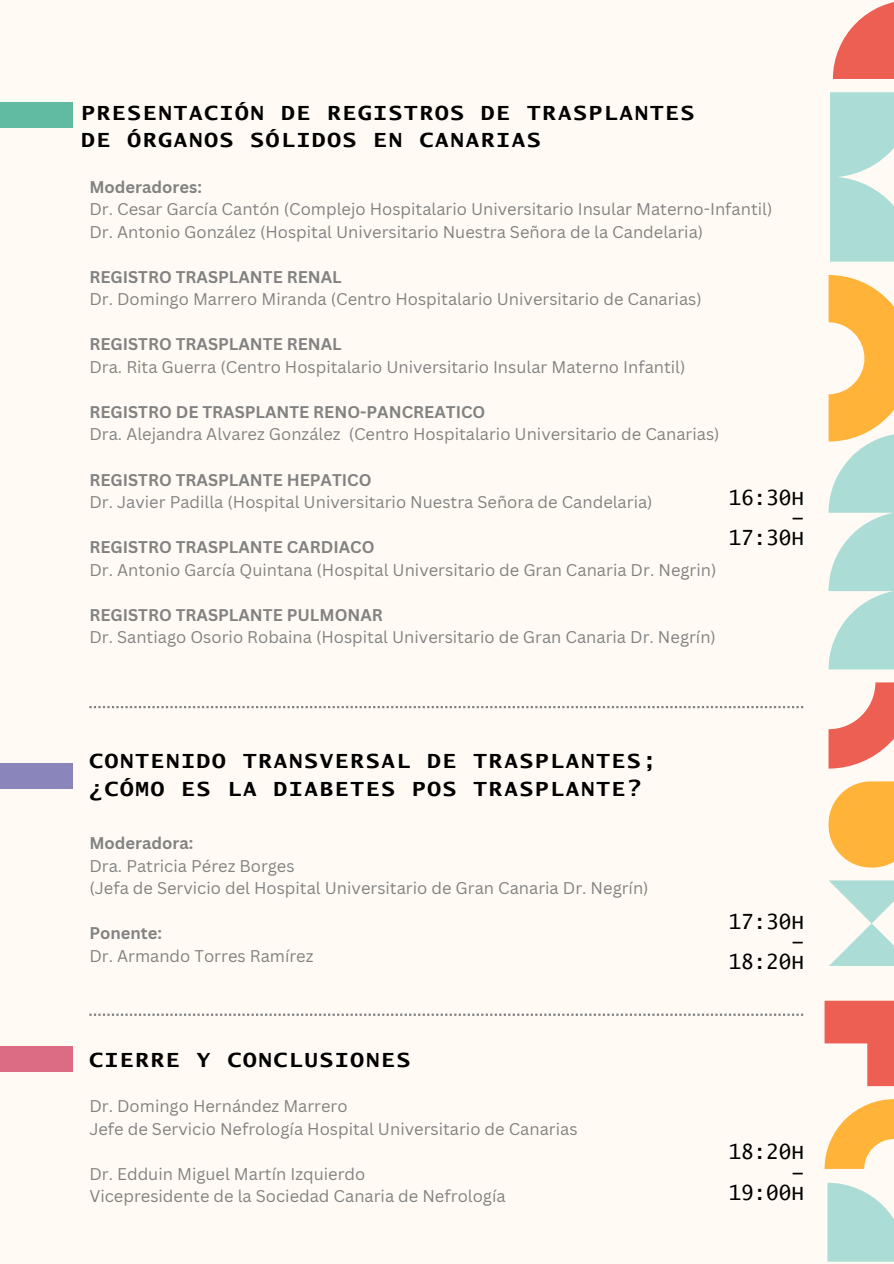
<style>
.page{position:relative;width:894px;height:1264px;background:#fff}
.page>*{position:absolute;margin:0;border:0;box-sizing:border-box;transform-origin:0 0}
.t1{font:700 22.5px/27px "Lucida Console W1 G";letter-spacing:.08em;color:#000}
.t2{font:21px/20.2px "Lucida Console W1 G";color:#000;text-align:right}
.t3{font:16.5px "Canva Sans";color:#828282}
.t4{font:700 16.5px "Canva Sans";color:#828282}
</style>
<div class="page">
<div style="left:0;top:0;width:893px;height:1263px;background:#fffbf4"></div>
<svg style="left:828px;top:275px;width:65px;height:394px"></svg>
<svg style="left:832px;top:2px;width:61px;height:77px"></svg>
<svg style="left:830px;top:92px;width:63px;height:170px;background:#b4dfd9"></svg>
<svg style="left:828px;top:682px;width:65px;height:86px"></svg>
<svg style="left:828px;top:781px;width:65px;height:86px;background:#ffbd55"></svg>
<svg style="left:829px;top:880px;width:64px;height:85px"></svg>
<svg style="left:824px;top:1000px;width:69px;height:86px"></svg>
<svg style="left:824px;top:1099px;width:69px;height:69px"></svg>
<svg style="left:827px;top:1182px;width:66px;height:79px;background:#b8e0da"></svg>
<svg style="left:89px;top:1013px;width:714px;height:2px"></svg>
<div style="left:0;top:763px;width:72px;height:25px;background:#8a86bc"></div>
<div style="left:0;top:1046px;width:72px;height:25px;background:#dc6c84"></div>
<svg style="left:89px;top:706px;width:714px;height:2px"></svg>
<div style="left:0;top:103px;width:72px;height:25px;background:#61baa2"></div>
<p class="t1" style="left:81px;top:100px;width:614px">PRESENTACIÓN DE REGISTROS DE TRASPLANTES<br>DE ÓRGANOS SÓLIDOS EN CANARIAS</p>
<h2 class="t4" style="left:89px;top:175px;width:114px">Moderadores:</h2>
<p class="t3" style="left:89px;top:198px;width:684px">Dr. Cesar García Cantón (Complejo Hospitalario Universitario Insular Materno-Infantil)</p>
<p class="t3" style="left:89px;top:220px;width:615px">Dr. Antonio González (Hospital Universitario Nuestra Señora de la Candelaria)</p>
<p class="t4" style="left:89px;top:265px;width:254px">REGISTRO TRASPLANTE RENAL</p>
<p class="t3" style="left:89px;top:288px;width:613px">Dr. Domingo Marrero Miranda (Centro Hospitalario Universitario de Canarias)</p>
<p class="t4" style="left:89px;top:333px;width:254px">REGISTRO TRASPLANTE RENAL</p>
<p class="t3" style="left:89px;top:355px;width:597px">Dra. Rita Guerra (Centro Hospitalario Universitario Insular Materno Infantil)</p>
<p class="t4" style="left:89px;top:400px;width:397px">REGISTRO DE TRASPLANTE RENO-PANCREATICO</p>
<h2 class="t3" style="left:89px;top:423px;width:631px">Dra. Alejandra Alvarez González (Centro Hospitalario Universitario de Canarias)</h2>
<p class="t4" style="left:89px;top:468px;width:284px">REGISTRO TRASPLANTE HEPATICO</p>
<p class="t3" style="left:89px;top:490px;width:564px">Dr. Javier Padilla (Hospital Universitario Nuestra Señora de Candelaria)</p>
<p class="t4" style="left:89px;top:535px;width:287px">REGISTRO TRASPLANTE CARDIACO</p>
<p class="t3" style="left:89px;top:558px;width:628px">Dr. Antonio García Quintana (Hospital Universitario de Gran Canaria Dr. Negrin)</p>
<p class="t4" style="left:89px;top:603px;width:295px">REGISTRO TRASPLANTE PULMONAR</p>
<p class="t3" style="left:89px;top:625px;width:628px">Dr. Santiago Osorio Robaina (Hospital Universitario de Gran Canaria Dr. Negrín)</p>
<h2 class="t2" style="left:728px;top:488px;width:77px">16:30H -</h2>
<p class="t2" style="left:728px;top:529px;width:77px">17:30H</p>
<p class="t1" style="left:89px;top:748px;width:568px">CONTENIDO TRANSVERSAL DE TRASPLANTES; ¿CÓMO ES LA DIABETES POS TRASPLANTE?</p>
<p class="t4" style="left:89px;top:831px;width:105px">Moderadora:</p>
<p class="t3" style="left:89px;top:853px;width:207px">Dra. Patricia Pérez Borges</p>
<p class="t3" style="left:89px;top:876px;width:560px">(Jefa de Servicio del Hospital Universitario de Gran Canaria Dr. Negrín)</p>
<p class="t4" style="left:89px;top:921px;width:74px">Ponente:</p>
<p class="t3" style="left:89px;top:943px;width:225px">Dr. Armando Torres Ramírez</p>
<p class="t1" style="left:89px;top:1046px;width:322px">CIERRE Y CONCLUSIONES</p>
<p class="t3" style="left:89px;top:1094px;width:260px">Dr. Domingo Hernández Marrero</p>
<p class="t3" style="left:89px;top:1117px;width:489px">Jefe de Servicio Nefrología Hospital Universitario de Canarias</p>
<p class="t3" style="left:89px;top:1162px;width:277px">Dr. Edduin Miguel Martín Izquierdo</p>
<p class="t3" style="left:89px;top:1184px;width:417px">Vicepresidente de la Sociedad Canaria de Nefrología</p>
<p class="t2" style="left:728px;top:912px;width:77px">17:30H -</p>
<p class="t2" style="left:728px;top:953px;width:77px">18:20H</p>
<p class="t2" style="left:728px;top:1143px;width:77px">18:20H -</p>
<p class="t2" style="left:728px;top:1183px;width:77px">19:00H</p>
</div>
